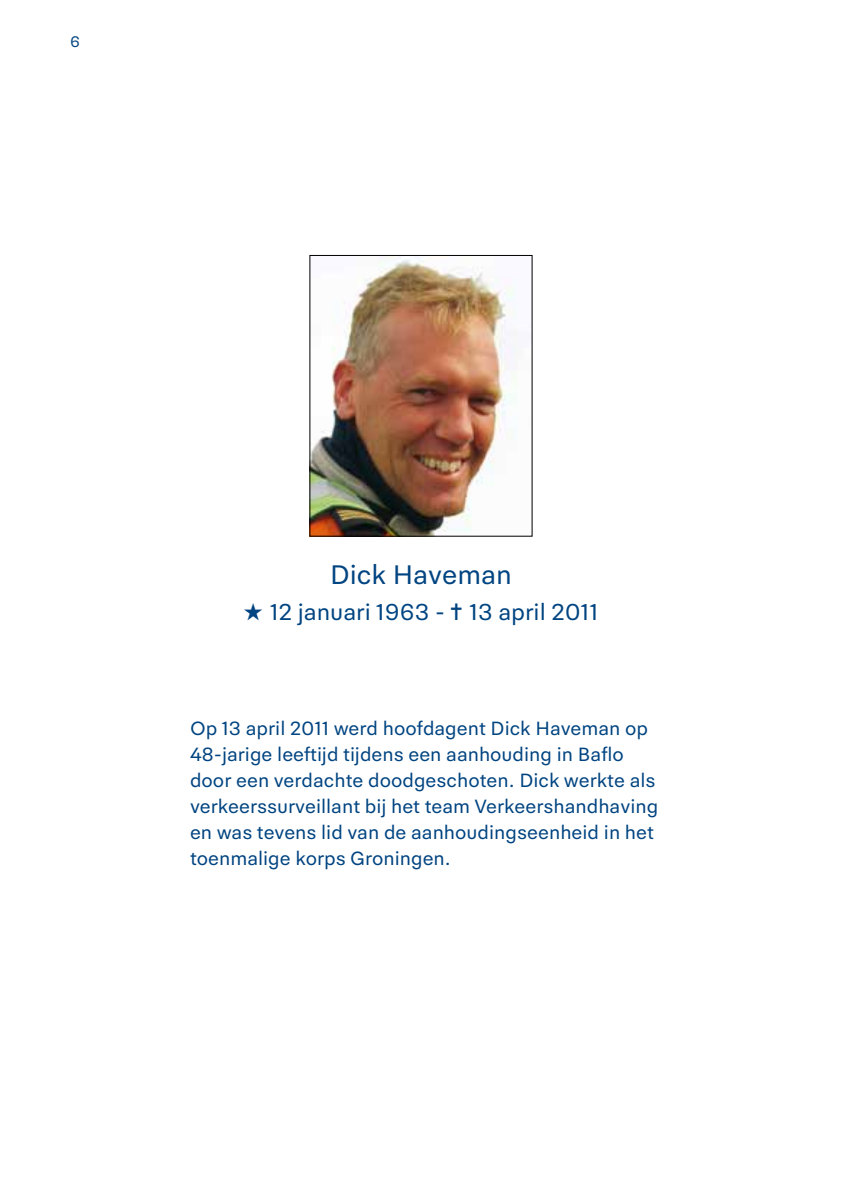
<style>
.page{position:relative;width:842px;height:1191px;background:#fff}
.page>*{position:absolute;margin:0;border:0;box-sizing:border-box;transform-origin:0 0}
.t1{font:28px "Politie Sans";color:#004481}
.t2{font:24px "Politie Sans";color:#004481}
.t3{font:20px/26px "Politie Sans";color:#004481}
.t4{font:16px "Politie Sans";color:#004481}
</style>
<div class="page">
<img style="left:312px;top:257px;width:205px;height:277px">
<div style="left:310px;top:255px;width:222px;height:281px;border:1px solid #000"></div>
<p class="t4" style="left:70px;top:32px;width:11px">6</p>
<h1 class="t1" style="left:330px;top:556px;width:183px">Dick Haveman</h1>
<p class="t2" style="left:244px;top:596px;width:356px">★ 12 januari 1963 - ✝ 13 april 2011</p>
<p class="t3" style="left:190px;top:714px;width:470px">Op 13 april 2011 werd hoofdagent Dick Haveman op 48-jarige leeftijd tijdens een aanhouding in Baflo door een verdachte doodgeschoten. Dick werkte als verkeerssurveillant bij het team Verkeershandhaving en was tevens lid van de aanhoudingseenheid in het toenmalige korps Groningen.</p>
</div>
